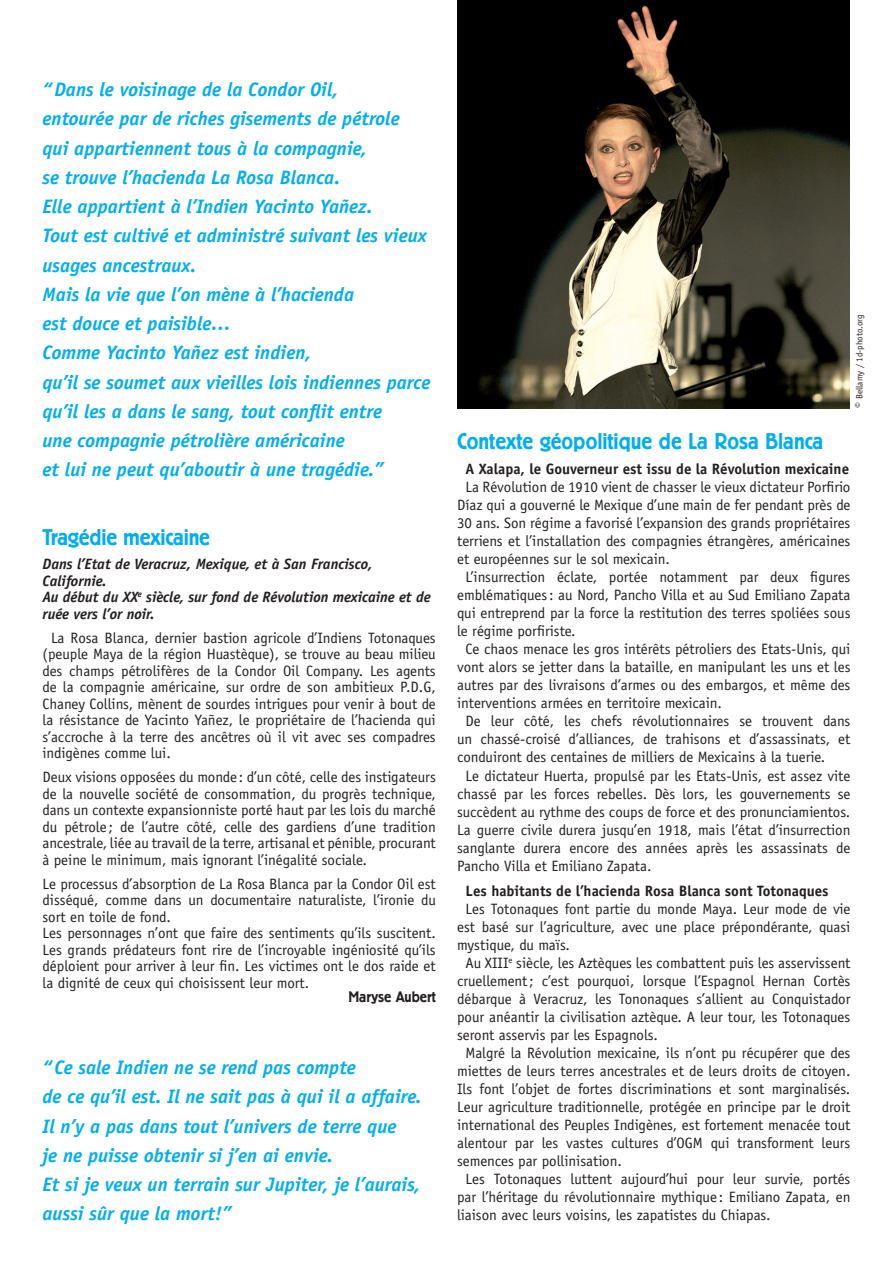
<style>
.page{position:relative;width:893px;height:1263px;background:#fff}
.page>*{position:absolute;margin:0;border:0;box-sizing:border-box;transform-origin:0 0}
.t1{font:500 22.5px "Berliner Grotesk";color:#00aeef}
.t2{font:italic 700 19.5px/29.2px "Officina Sans";color:#00aeef}
.Texte_Cour_paragraph{font:15px/18px "Officina Sans";color:#231f20;text-align:justify}
.t3{font:italic 700 15px/16.5px "Officina Sans";letter-spacing:-.005em;color:#231f20}
.t4{font:700 15px "Officina Sans";color:#231f20}
.Texte_Cour_paragraph-2{font:500 15px "Berliner Grotesk";color:#231f20}
.Texte_Cour_paragraph-3{font:9px "Officina Sans";color:#231f20}
.s1{font-size:10.5px}
</style>
<div class="page">
<img style="left:457px;top:0;width:392px;height:408px">
<p class="t2" style="left:43px;top:75px;width:359px">“Dans le voisinage de la Condor Oil, entourée par de riches gisements de pétrole qui appartiennent tous à la compagnie,<br>se trouve l’hacienda La Rosa Blanca.</p>
<p class="t2" style="left:43px;top:192px;width:332px">Elle appartient à l’Indien Yacinto Yañez.</p>
<p class="t2" style="left:43px;top:221px;width:386px">Tout est cultivé et administré suivant les vieux usages ancestraux.</p>
<p class="t2" style="left:43px;top:280px;width:313px">Mais la vie que l’on mène à l’hacienda est douce et paisible…</p>
<p class="t2" style="left:43px;top:338px;width:389px">Comme Yacinto Yañez est indien,<br>qu’il se soumet aux vieilles lois indiennes parce qu’il les a dans le sang, tout conflit entre<br>une compagnie pétrolière américaine<br>et lui ne peut qu’aboutir à une tragédie.”</p>
<p class="t1" style="left:43px;top:525px;width:169px">Tragédie mexicaine</p>
<p class="t3" style="left:43px;top:556px;width:332px">Dans l’Etat de Veracruz, Mexique, et à San Francisco,<br>Californie.</p>
<p class="t3" style="left:43px;top:589px;width:390px">Au début du XX<sup>e</sup> siècle, sur fond de Révolution mexicaine et de ruée vers l’or noir.</p>
<p class="Texte_Cour_paragraph" style="left:43px;top:629px;width:395px;line-height:16.5px;text-indent:9px">La Rosa Blanca, dernier bastion agricole d’Indiens Totonaques (peuple Maya de la région Huastèque), se trouve au beau milieu des champs pétrolifères de la Condor Oil Company. Les agents de la compagnie américaine, sur ordre de son ambitieux P.D.G, Chaney Collins, mènent de sourdes intrigues pour venir à bout de la résistance de Yacinto Yañez, le propriétaire de l’hacienda qui s’accroche à la terre des ancêtres où il vit avec ses compadres indigènes comme lui.</p>
<p class="Texte_Cour_paragraph" style="left:43px;top:769px;width:395px;line-height:16.5px">Deux visions opposées du monde : d’un côté, celle des instigateurs de la nouvelle société de consommation, du progrès technique, dans un contexte expansionniste porté haut par les lois du marché du pétrole ; de l’autre côté, celle des gardiens d’une tradition ancestrale, liée au travail de la terre, artisanal et pénible, procurant à peine le minimum, mais ignorant l’inégalité sociale.</p>
<p class="Texte_Cour_paragraph" style="left:43px;top:875px;width:395px;line-height:16.5px">Le processus d’absorption de La Rosa Blanca par la Condor Oil est disséqué, comme dans un documentaire naturaliste, l’ironie du sort en toile de fond.</p>
<p class="Texte_Cour_paragraph" style="left:43px;top:925px;width:395px;line-height:16.5px">Les personnages n’ont que faire des sentiments qu’ils suscitent.<br>Les grands prédateurs font rire de l’incroyable ingéniosité qu’ils déploient pour arriver à leur fin. Les victimes ont le dos raide et la dignité de ceux qui choisissent leur mort.</p>
<p class="Texte_Cour_paragraph-2" style="left:348px;top:989px;width:89px">Maryse Aubert</p>
<p class="t2" style="left:43px;top:1053px;width:380px">“ Ce sale Indien ne se rend pas compte<br>de ce qu’il est. Il ne sait pas à qui il a affaire.<br>Il n’y a pas dans tout l’univers de terre que<br>je ne puisse obtenir si j’en ai envie.<br>Et si je veux un terrain sur Jupiter, je l’aurais, aussi sûr que la mort!”</p>
<p class="Texte_Cour_paragraph-3" style="left:854px;top:408px;width:95px;rotate:-90deg"><span class="s1">©</span> Bellamy / 1d-photo.org</p>
<p class="t1" style="left:457px;top:429px;width:368px">Contexte géopolitique de La Rosa Blanca</p>
<p class="t4" style="left:466px;top:460px;width:385px">A Xalapa, le Gouverneur est issu de la Révolution mexicaine</p>
<p class="Texte_Cour_paragraph" style="left:457px;top:478px;width:395px;text-indent:9px">La Révolution de 1910 vient de chasser le vieux dictateur Porfirio Díaz qui a gouverné le Mexique d’une main de fer pendant près de 30 ans. Son régime a favorisé l’expansion des grands propriétaires terriens et l’installation des compagnies étrangères, américaines et européennes sur le sol mexicain.</p>
<p class="Texte_Cour_paragraph" style="left:457px;top:568px;width:395px;text-indent:9px">L’insurrection éclate, portée notamment par deux figures emblématiques: au Nord, Pancho Villa et au Sud Emiliano Zapata qui entreprend par la force la restitution des terres spoliées sous le régime porfiriste.</p>
<p class="Texte_Cour_paragraph" style="left:457px;top:640px;width:395px;text-indent:9px">Ce chaos menace les gros intérêts pétroliers des Etats-Unis, qui vont alors se jetter dans la bataille, en manipulant les uns et les autres par des livraisons d’armes ou des embargos, et même des interventions armées en territoire mexicain.</p>
<p class="Texte_Cour_paragraph" style="left:457px;top:712px;width:395px;text-indent:9px">De leur côté, les chefs révolutionnaires se trouvent dans un chassé-croisé d’alliances, de trahisons et d’assassinats, et conduiront des centaines de milliers de Mexicains à la tuerie.</p>
<p class="Texte_Cour_paragraph" style="left:457px;top:766px;width:395px;text-indent:9px">Le dictateur Huerta, propulsé par les Etats-Unis, est assez vite chassé par les forces rebelles. Dès lors, les gouvernements se succèdent au rythme des coups de force et des pronunciamientos.<br>La guerre civile durera jusqu’en 1918, mais l’état d’insurrection sanglante durera encore des années après les assassinats de Pancho Villa et Emiliano Zapata.</p>
<p class="t4" style="left:466px;top:881px;width:365px">Les habitants de l’hacienda Rosa Blanca sont Totonaques</p>
<p class="Texte_Cour_paragraph" style="left:457px;top:900px;width:395px;text-indent:9px">Les Totonaques font partie du monde Maya. Leur mode de vie est basé sur l’agriculture, avec une place prépondérante, quasi mystique, du maïs.</p>
<p class="Texte_Cour_paragraph" style="left:457px;top:954px;width:395px;text-indent:9px">Au XIII<sup>e</sup> siècle, les Aztèques les combattent puis les asservissent cruellement; c’est pourquoi, lorsque l’Espagnol Hernan Cortès débarque à Veracruz, les Tononaques s’allient au Conquistador pour anéantir la civilisation aztèque. A leur tour, les Totonaques seront asservis par les Espagnols.</p>
<p class="Texte_Cour_paragraph" style="left:457px;top:1044px;width:395px;text-indent:9px">Malgré la Révolution mexicaine, ils n’ont pu récupérer que des miettes de leurs terres ancestrales et de leurs droits de citoyen.<br>Ils font l’objet de fortes discriminations et sont marginalisés.<br>Leur agriculture traditionnelle, protégée en principe par le droit international des Peuples Indigènes, est fortement menacée tout alentour par les vastes cultures d’OGM qui transforment leurs semences par pollinisation.</p>
<p class="Texte_Cour_paragraph" style="left:457px;top:1170px;width:395px;text-indent:9px">Les Totonaques luttent aujourd’hui pour leur survie, portés par l’héritage du révolutionnaire mythique : Emiliano Zapata, en liaison avec leurs voisins, les zapatistes du Chiapas.</p>
</div>
